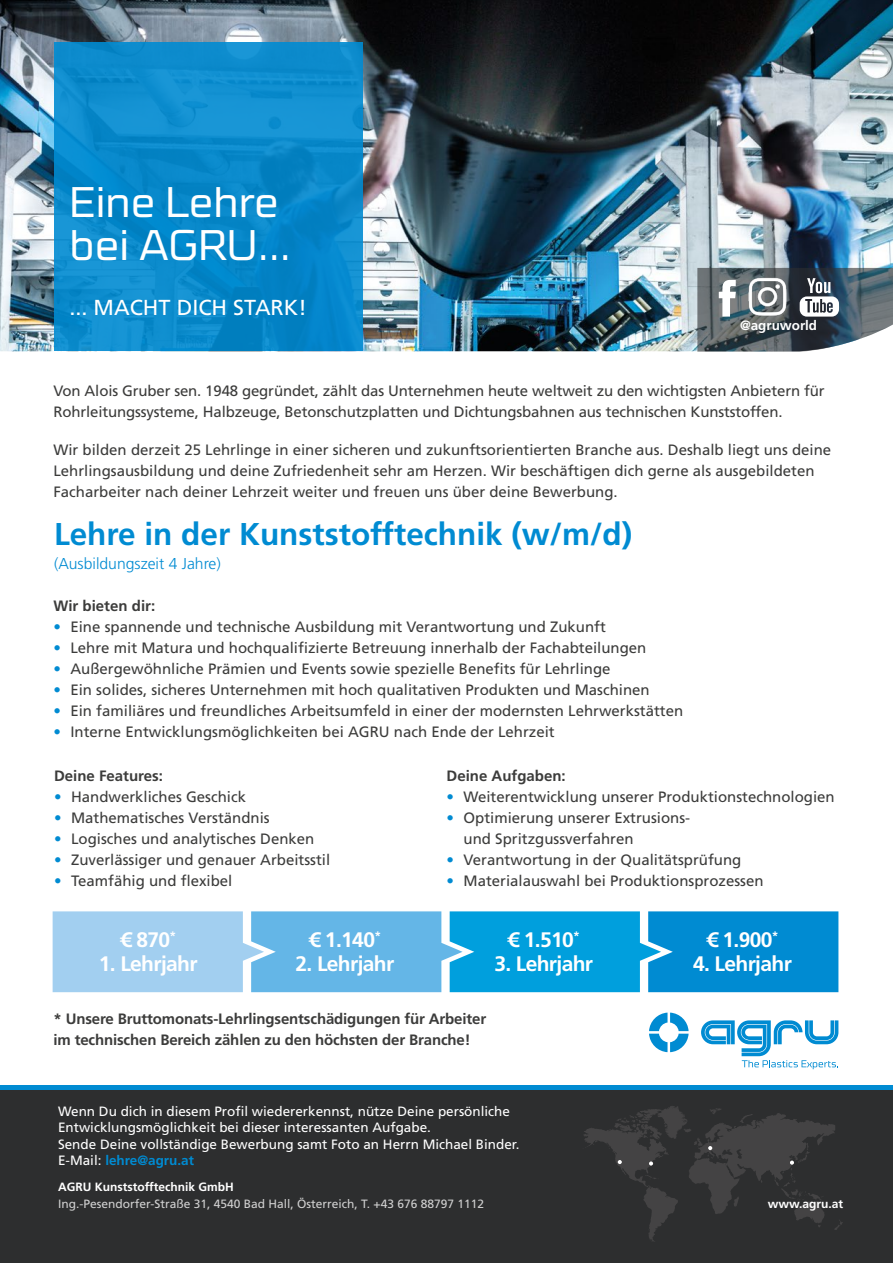
<style>
.page{position:relative;width:893px;height:1263px;background:#fff}
.page>*{position:absolute;margin:0;border:0;box-sizing:border-box;transform-origin:0 0}
.t1{font:300 43.35px/43.3px "Cube Pro";color:#fff}
.t2{font:700 31.5px "Frutiger LT Std";color:#008bd2}
.t3{font:21.75px "Frutiger LT Std";color:#fff}
.t4{font:700 21px "Frutiger LT Pro";letter-spacing:-.03em;color:#fff}
.t5{font:300 15.75px "Frutiger LT Std";color:#008bd2}
.t6{font:15px/21px "Frutiger LT Std";color:#3c3c3b}
.t7{font:700 15px/21px "Frutiger LT Std";letter-spacing:-.01em;color:#3c3c3b}
.t8{font:13.5px/16.5px "Frutiger LT Std";color:#fff}
.t9{font:700 13.5px "Frutiger LT Std";color:#fff}
.t10{font:12px "Frutiger LT Std";color:#d0d0d0}
.t11{font:700 12px "Frutiger LT Std";color:#fff}
.s1{font-weight:300;color:#008bd2}
.s2{font-weight:700;color:#008bd2}
</style>
<div class="page">
<div style="left:0;top:1090px;width:893px;height:173px;background:#2d2e2f"></div>
<hr style="left:0;top:1086px;width:893px;height:4px;background:#008bd2">
<svg style="left:584px;top:1106px;width:259px;height:135px"></svg>
<svg style="left:649px;top:1012px;width:40px;height:40px"></svg>
<svg style="left:701px;top:1020px;width:137px;height:49px"></svg>
<svg style="left:53px;top:911px;width:785px;height:81px;background:#4aafe2"></svg>
<img style="left:0;top:0;width:893px;height:351px">
<svg style="left:54px;top:43px;width:309px;height:308px;background:#0a8acb"></svg>
<svg style="left:697px;top:268px;width:196px;height:84px;background:#636e75"></svg>
<img style="left:747px;top:276px;width:41px;height:41px">
<h1 class="t1" style="left:69px;top:180px;width:223px">Eine Lehre bei AGRU...</h1>
<h3 class="t3" style="left:69px;top:295px;width:239px">... MACHT DICH STARK!</h3>
<p class="t9" style="left:740px;top:317px;width:79px">@agruworld</p>
<p class="t6" style="left:53px;top:380px;width:773px">Von Alois Gruber sen. 1948 gegründet, zählt das Unternehmen heute weltweit zu den wichtigsten Anbietern für<br>Rohrleitungssysteme, Halbzeuge, Betonschutzplatten und Dichtungsbahnen aus technischen Kunststoffen.</p>
<p class="t6" style="left:53px;top:439px;width:779px">Wir bilden derzeit 25 Lehrlinge in einer sicheren und zukunftsorientierten Branche aus. Deshalb liegt uns deine<br>Lehrlingsausbildung und deine Zufriedenheit sehr am Herzen. Wir beschäftigen dich gerne als ausgebildeten<br>Facharbeiter nach deiner Lehrzeit weiter und freuen uns über deine Bewerbung.</p>
<h2 class="t2" style="left:54px;top:515px;width:580px">Lehre in der Kunststofftechnik (w/m/d)</h2>
<p class="t5" style="left:54px;top:554px;width:168px">(Ausbildungszeit 4 Jahre)</p>
<p class="t7" style="left:53px;top:595px;width:103px">Wir bieten dir:</p>
<p class="t6" style="left:53px;top:616px;width:554px"><span class="s1">•</span> Eine spannende und technische Ausbildung mit Verantwortung und Zukunft</p>
<p class="t6" style="left:53px;top:637px;width:594px"><span class="s1">•</span> Lehre mit Matura und hochqualifizierte Betreuung innerhalb der Fachabteilungen</p>
<p class="t6" style="left:53px;top:658px;width:559px"><span class="s1">•</span> Außergewöhnliche Prämien und Events sowie spezielle Benefits für Lehrlinge</p>
<p class="t6" style="left:53px;top:679px;width:598px"><span class="s1">•</span> Ein solides, sicheres Unternehmen mit hoch qualitativen Produkten und Maschinen</p>
<p class="t6" style="left:53px;top:700px;width:631px"><span class="s1">•</span> Ein familiäres und freundliches Arbeitsumfeld in einer der modernsten Lehrwerkstätten</p>
<p class="t6" style="left:53px;top:721px;width:503px"><span class="s1">•</span> Interne Entwicklungsmöglichkeiten bei AGRU nach Ende der Lehrzeit</p>
<p class="t7" style="left:54px;top:765px;width:110px">Deine Features:</p>
<p class="t6" style="left:54px;top:786px;width:194px"><span class="s1">•</span> Handwerkliches Geschick</p>
<p class="t6" style="left:54px;top:807px;width:217px"><span class="s1">•</span> Mathematisches Verständnis</p>
<p class="t6" style="left:54px;top:828px;width:262px"><span class="s1">•</span> Logisches und analytisches Denken</p>
<p class="t6" style="left:54px;top:849px;width:278px"><span class="s1">•</span> Zuverlässiger und genauer Arbeitsstil</p>
<p class="t6" style="left:54px;top:870px;width:180px"><span class="s1">•</span> Teamfähig und flexibel</p>
<p class="t7" style="left:446px;top:765px;width:121px">Deine Aufgaben:</p>
<p class="t6" style="left:446px;top:786px;width:390px"><span class="s1">•</span> Weiterentwicklung unserer Produktionstechnologien</p>
<p class="t6" style="left:463px;top:807px;width:228px;text-indent:-17px"><span class="s1">•</span> Optimierung unserer Extrusions&shy;und Spritzgussverfahren</p>
<p class="t6" style="left:446px;top:849px;width:296px"><span class="s1">•</span> Verantwortung in der Qualitätsprüfung</p>
<p class="t6" style="left:446px;top:870px;width:319px"><span class="s1">•</span> Materialauswahl bei Produktionsprozessen</p>
<h3 class="t4" style="left:120px;top:927px;width:58px">€ 870<sup>*</sup></h3>
<h3 class="t4" style="left:99px;top:951px;width:100px">1. Lehrjahr</h3>
<p class="t7" style="left:53px;top:1008px;width:434px">* Unsere Bruttomonats-Lehrlingsentschädigungen für Arbeiter im technischen Bereich zählen zu den höchsten der Branche!</p>
<h3 class="t4" style="left:309px;top:927px;width:74px">€ 1.140<sup>*</sup></h3>
<h3 class="t4" style="left:296px;top:951px;width:100px">2. Lehrjahr</h3>
<h3 class="t4" style="left:507px;top:927px;width:74px">€ 1.510<sup>*</sup></h3>
<h3 class="t4" style="left:494px;top:951px;width:100px">3. Lehrjahr</h3>
<h3 class="t4" style="left:706px;top:927px;width:74px">€ 1.900<sup>*</sup></h3>
<h3 class="t4" style="left:693px;top:951px;width:100px">4. Lehrjahr</h3>
<p class="t8" style="left:58px;top:1103px;width:463px">Wenn Du dich in diesem Profil wiedererkennst, nütze Deine persönliche Entwicklungsmöglichkeit bei dieser interessanten Aufgabe.<br>Sende Deine vollständige Bewerbung samt Foto an Herrn Michael Binder.<br>E-Mail: <span class="s2">lehre@agru.at</span></p>
<p class="t11" style="left:58px;top:1180px;width:177px">AGRU Kunststofftechnik GmbH</p>
<p class="t10" style="left:58px;top:1196px;width:428px">Ing.-Pesendorfer-Straße 31, 4540 Bad Hall, Österreich, T. +43 676 88797 1112</p>
<p class="t11" style="left:768px;top:1196px;width:77px">www.agru.at</p>
</div>
